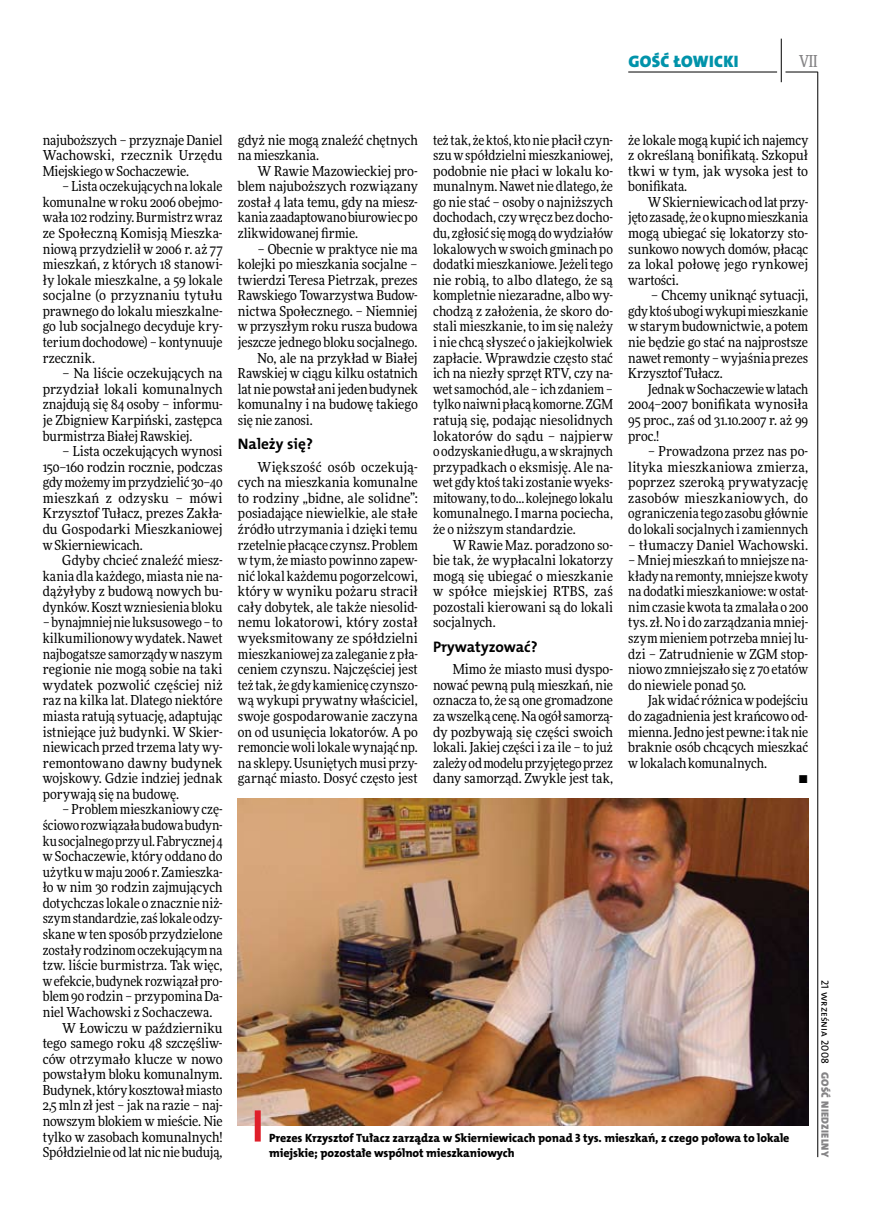
<style>
.page{position:relative;width:872px;height:1221px;background:#fff}
.page>*{position:absolute;margin:0;border:0;box-sizing:border-box;transform-origin:0 0}
.t1{font:16.65px "The Mix HP9 Blk";letter-spacing:.02em;color:#0093aa}
.t2{font:500 16.5px "Freeday Narrow";color:#858486;scale:.9 1}
.t3{font:15.3px "The Mix HP7 Bld";color:#000}
.t4{font:13.8px/15.6px "Freeday Narrow News";color:#000;text-align:justify}
.t5{font:12px/15.6px "The Mix HP8 Ex Bld";letter-spacing:-.005em;color:#000}
.t6{font:10.5px "The Mix HP9 Blk";letter-spacing:.025em;color:#858486}
.t7{font:10.5px "The Mix HP5 Plain";letter-spacing:.015em;color:#000}
</style>
<div class="page">
<hr style="left:817px;top:72px;width:1px;height:1084px;background:#000">
<hr style="left:781px;top:39px;width:1px;height:43px;background:#000">
<hr style="left:785px;top:72px;width:32px;height:1px;background:#000">
<hr style="left:628px;top:72px;width:149px;height:1px;background:#000">
<img style="left:238px;top:798px;width:570px;height:327px">
<div style="left:255px;top:1110px;width:6px;height:31px;background:#df1f2a"></div>
<p class="t1" style="left:628px;top:50px;width:112px">GOŚĆ ŁOWICKI</p>
<p class="t2" style="left:799px;top:50px;width:22px">VII</p>
<p class="t4" style="left:43px;top:132px;width:181px">najuboższych – przyznaje Daniel Wachowski, rzecznik Urzędu Miejskiego w Sochaczewie.</p>
<p class="t4" style="left:43px;top:178px;width:181px;text-indent:20px">– Lista oczekujących na lokale komunalne w roku 2006 obejmo&shy;wała 102 rodziny. Burmistrz wraz ze Społeczną Komisją Mieszka&shy;niową przydzielił w 2006 r. aż 77 mieszkań, z których 18 stanowi&shy;ły lokale mieszkalne, a 59 lokale socjalne (o przyznaniu tytułu prawnego do lokalu mieszkalne&shy;go lub socjalnego decyduje kry&shy;terium dochodowe) – kontynuuje rzecznik.</p>
<p class="t4" style="left:43px;top:365px;width:181px;text-indent:20px">– Na liście oczekujących na przydział lokali komunalnych znajdują się 84 osoby – informu&shy;je Zbigniew Karpiński, zastępca burmistrza Białej Rawskiej.</p>
<p class="t4" style="left:43px;top:443px;width:181px;text-indent:20px">– Lista oczekujących wynosi 150–160 rodzin rocznie, podczas gdy możemy im przydzielić 30–40 mieszkań z odzysku – mówi Krzysztof Tułacz, prezes Zakła&shy;du Gospodarki Mieszkaniowej w Skierniewicach.</p>
<p class="t4" style="left:43px;top:552px;width:181px;text-indent:20px">Gdyby chcieć znaleźć miesz&shy;kania dla każdego, miasta nie na&shy;dążyłyby z budową nowych bu&shy;dynków. Koszt wzniesienia bloku</p>
<p class="t4" style="left:43px;top:614px;width:181px">– bynajmniej nie luksusowego – to kilkumilionowy wydatek. Nawet najbogatsze samorządy wnaszym regionie nie mogą sobie na taki wydatek pozwolić częściej niż raz na kilka lat. Dlatego niektóre miasta ratują sytuację, adaptując istniejące już budynki. W Skier&shy;niewicach przed trzema laty wy&shy;remontowano dawny budynek wojskowy. Gdzie indziej jednak porywają się na budowę.</p>
<p class="t4" style="left:62px;top:801px;width:162px">– Problem mieszkaniowy czę-</p>
<p class="t4" style="left:43px;top:817px;width:181px">ściowo rozwiązała budowa budyn-</p>
<p class="t4" style="left:43px;top:832px;width:181px">ku socjalnego przy ul. Fabrycznej 4</p>
<p class="t4" style="left:43px;top:848px;width:181px">w Sochaczewie, który oddano do</p>
<p class="t4" style="left:43px;top:863px;width:181px">użytku wmaju 2006 r. Zamieszka-</p>
<p class="t4" style="left:43px;top:879px;width:181px">ło w nim 30 rodzin zajmujących</p>
<p class="t4" style="left:43px;top:895px;width:181px">dotychczas lokale o znacznie niż-</p>
<p class="t4" style="left:43px;top:910px;width:181px">szym standardzie, zaś lokale odzy-</p>
<p class="t4" style="left:43px;top:926px;width:181px">skane w ten sposób przydzielone</p>
<p class="t4" style="left:43px;top:941px;width:181px">zostały rodzinom oczekującym na</p>
<p class="t4" style="left:43px;top:957px;width:181px">tzw. liście burmistrza. Tak więc,</p>
<p class="t4" style="left:43px;top:972px;width:181px">wefekcie, budynek rozwiązał pro-</p>
<p class="t4" style="left:43px;top:988px;width:181px">blem 90 rodzin – przypomina Da-</p>
<p class="t4" style="left:43px;top:1004px;width:171px">niel Wachowski z Sochaczewa.</p>
<p class="t4" style="left:62px;top:1019px;width:162px">W Łowiczu w październiku</p>
<p class="t4" style="left:43px;top:1035px;width:181px">tego samego roku 48 szczęśliw-</p>
<p class="t4" style="left:43px;top:1050px;width:181px">ców otrzymało klucze w nowo</p>
<p class="t4" style="left:43px;top:1066px;width:181px">powstałym bloku komunalnym.</p>
<p class="t4" style="left:43px;top:1081px;width:181px">Budynek, który kosztował miasto</p>
<p class="t4" style="left:43px;top:1097px;width:181px">2,5 mln zł jest – jak na razie – naj-</p>
<p class="t4" style="left:43px;top:1112px;width:181px">nowszym blokiem w mieście. Nie</p>
<p class="t4" style="left:43px;top:1128px;width:181px">tylko w zasobach komunalnych!</p>
<p class="t4" style="left:43px;top:1144px;width:181px">Spółdzielnie od lat nic nie budują,</p>
<p class="t4" style="left:238px;top:132px;width:181px">gdyż nie mogą znaleźć chętnych na mieszkania.</p>
<p class="t4" style="left:238px;top:163px;width:181px;text-indent:20px">W Rawie Mazowieckiej pro&shy;blem najuboższych rozwiązany został 4 lata temu, gdy na miesz&shy;kania zaadaptowano biurowiec po zlikwidowanej firmie.</p>
<p class="t4" style="left:257px;top:241px;width:162px">– Obecnie w praktyce nie ma</p>
<p class="t4" style="left:238px;top:256px;width:181px">kolejki po mieszkania socjalne –</p>
<p class="t4" style="left:238px;top:272px;width:181px">twierdzi Teresa Pietrzak, prezes</p>
<p class="t4" style="left:238px;top:287px;width:181px">Rawskiego Towarzystwa Budow-</p>
<p class="t4" style="left:238px;top:303px;width:181px">nictwa Społecznego. – Niemniej</p>
<p class="t4" style="left:238px;top:318px;width:181px">w przyszłym roku rusza budowa</p>
<p class="t4" style="left:238px;top:334px;width:181px">jeszcze jednego bloku socjalnego.</p>
<p class="t4" style="left:257px;top:350px;width:162px">No, ale na przykład w Białej</p>
<p class="t4" style="left:238px;top:365px;width:181px">Rawskiej w ciągu kilku ostatnich</p>
<p class="t4" style="left:238px;top:381px;width:181px">lat nie powstał ani jeden budynek</p>
<p class="t4" style="left:238px;top:396px;width:181px">komunalny i na budowę takiego</p>
<p class="t4" style="left:238px;top:412px;width:76px">się nie zanosi.</p>
<p class="t3" style="left:238px;top:434px;width:76px">Należy się?</p>
<p class="t4" style="left:238px;top:459px;width:181px;text-indent:20px">Większość osób oczekują&shy;cych na mieszkania komunalne to rodziny „bidne, ale solidne”: posiadające niewielkie, ale stałe źródło utrzymania i dzięki temu rzetelnie płacące czynsz. Problem wtym, że miasto powinno zapew&shy;nić lokal każdemu pogorzelcowi, który w wyniku pożaru stracił cały dobytek, ale także niesolid&shy;nemu lokatorowi, który został wyeksmitowany ze spółdzielni mieszkaniowej za zaleganie z pła&shy;ceniem czynszu. Najczęściej jest też tak, że gdy kamienicę czynszo&shy;wą wykupi prywatny właściciel, swoje gospodarowanie zaczyna on od usunięcia lokatorów. A po remoncie woli lokale wynająć np. na sklepy. Usuniętych musi przy&shy;garnąć miasto. Dosyć często jest</p>
<p class="t4" style="left:433px;top:132px;width:181px">też tak, że ktoś, kto nie płacił czyn&shy;szu współdzielni mieszkaniowej, podobnie nie płaci w lokalu ko&shy;munalnym. Nawet nie dlatego, że go nie stać – osoby o najniższych dochodach, czy wręcz bez docho&shy;du, zgłosić się mogą do wydziałów lokalowych wswoich gminach po dodatki mieszkaniowe. Jeżeli tego nie robią, to albo dlatego, że są kompletnie niezaradne, albo wy&shy;chodzą z założenia, że skoro do&shy;stali mieszkanie, to im się należy i nie chcą słyszeć o jakiejkolwiek zapłacie. Wprawdzie często stać ich na niezły sprzęt RTV, czy na&shy;wet samochód, ale – ich zdaniem – tylko naiwni płacą komorne. ZGM ratują się, podając niesolidnych lokatorów do sądu – najpierw o odzyskanie długu, awskrajnych przypadkach o eksmisję. Ale na&shy;wet gdy ktoś taki zostanie wyeks&shy;mitowany, to do… kolejnego lokalu komunalnego. I marna pociecha, że o niższym standardzie.</p>
<p class="t4" style="left:433px;top:536px;width:181px;text-indent:20px">W Rawie Maz. poradzono so&shy;bie tak, że wypłacalni lokatorzy mogą się ubiegać o mieszkanie w spółce miejskiej RTBS, zaś pozostali kierowani są do lokali socjalnych.</p>
<p class="t3" style="left:433px;top:636px;width:106px">Prywatyzować?</p>
<p class="t4" style="left:433px;top:661px;width:181px;text-indent:20px">Mimo że miasto musi dyspo&shy;nować pewną pulą mieszkań, nie oznacza to, że są one gromadzone za wszelką cenę. Na ogół samorzą&shy;dy pozbywają się części swoich lokali. Jakiej części i za ile – to już zależy od modelu przyjętego przez dany samorząd. Zwykle jest tak,</p>
<p class="t4" style="left:628px;top:132px;width:181px">że lokale mogą kupić ich najemcy z określaną bonifikatą. Szkopuł tkwi w tym, jak wysoka jest to bonifikata.</p>
<p class="t4" style="left:628px;top:194px;width:181px;text-indent:20px">WSkierniewicach od lat przy&shy;jęto zasadę, że okupno mieszkania mogą ubiegać się lokatorzy sto&shy;sunkowo nowych domów, płacąc za lokal połowę jego rynkowej wartości.</p>
<p class="t4" style="left:628px;top:287px;width:181px;text-indent:23px">– Chcemy uniknąć sytuacji, gdy ktoś ubogi wykupi mieszkanie w starym budownictwie, a potem nie będzie go stać na najprostsze nawet remonty – wyjaśnia prezes Krzysztof Tułacz.</p>
<p class="t4" style="left:628px;top:381px;width:181px;text-indent:20px">Jednak wSochaczewie wlatach 2004–2007 bonifikata wynosiła 95 proc., zaś od 31.10.2007 r. aż 99 proc.!</p>
<p class="t4" style="left:628px;top:443px;width:181px;text-indent:20px">– Prowadzona przez nas po&shy;lityka mieszkaniowa zmierza, poprzez szeroką prywatyzację zasobów mieszkaniowych, do ograniczenia tego zasobu głównie do lokali socjalnych i zamiennych</p>
<p class="t4" style="left:628px;top:536px;width:181px">– tłumaczy Daniel Wachowski.</p>
<p class="t4" style="left:628px;top:552px;width:181px">– Mniej mieszkań to mniejsze na&shy;kłady na remonty, mniejsze kwoty na dodatki mieszkaniowe: wostat&shy;nim czasie kwota ta zmalała o 200 tys. zł. No i do zarządzania mniej&shy;szym mieniem potrzeba mniej lu&shy;dzi – Zatrudnienie w ZGM stop&shy;niowo zmniejszało się z 70 etatów do niewiele ponad 50.</p>
<p class="t4" style="left:648px;top:692px;width:162px">Jak widać różnica wpodejściu</p>
<p class="t4" style="left:628px;top:708px;width:181px">do zagadnienia jest krańcowo od-</p>
<p class="t4" style="left:628px;top:723px;width:181px">mienna. Jedno jest pewne: itak nie</p>
<p class="t4" style="left:628px;top:739px;width:181px">braknie osób chcących mieszkać</p>
<p class="t4" style="left:628px;top:754px;width:140px">w lokalach komunalnych.</p>
<p class="t4" style="left:798px;top:770px;width:11px">•</p>
<p class="t5" style="left:269px;top:1129px;width:522px">Prezes Krzysztof Tułacz zarządza w Skierniewicach ponad 3 tys. mieszkań, z czego połowa to lokale miejskie; pozostałe wspólnot mieszkaniowych</p>
<p class="t7" style="left:832px;top:979px;width:85px;rotate:90deg">21 września 2008</p>
<p class="t6" style="left:832px;top:1071px;width:87px;rotate:90deg">GOŚĆ NIEDZIELNY</p>
</div>
